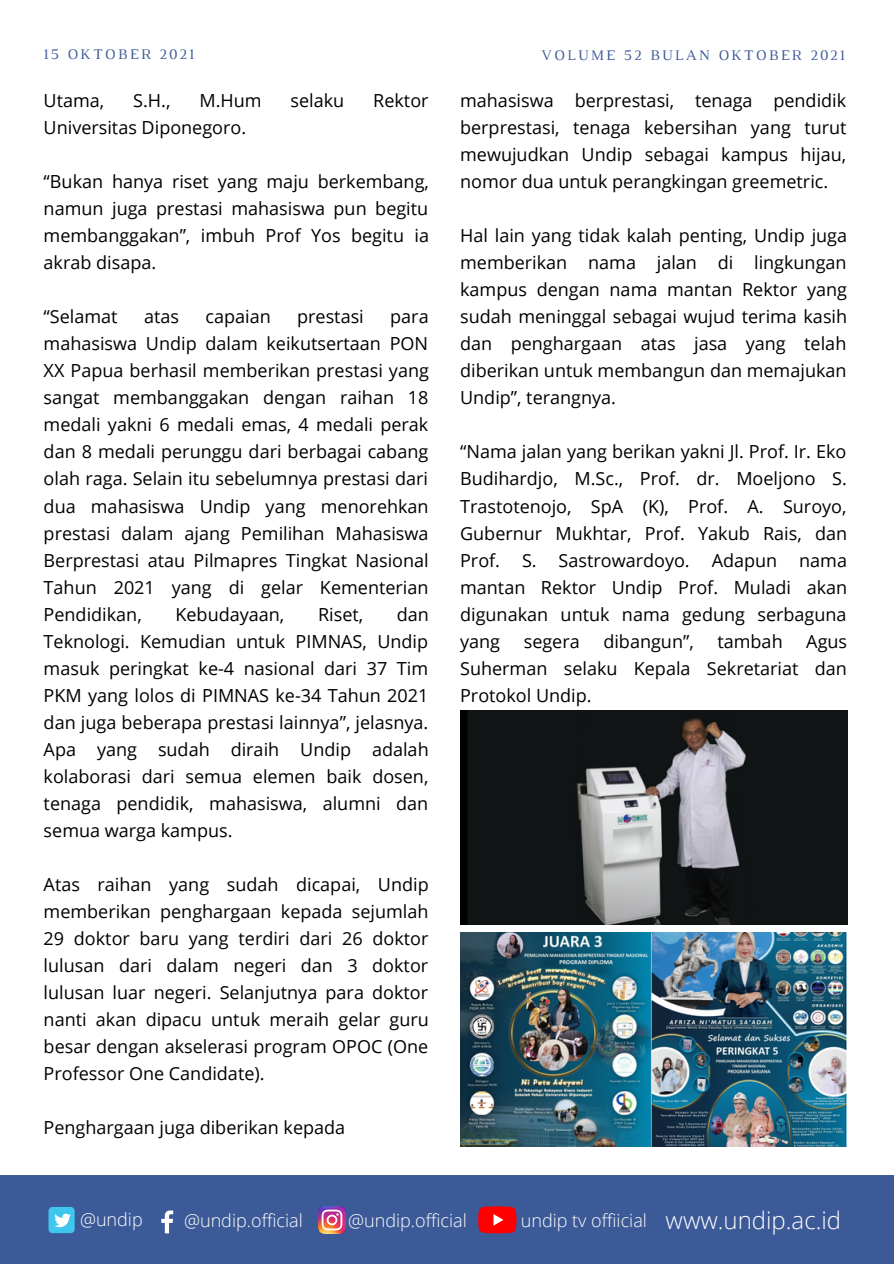
<style>
.page{position:relative;width:894px;height:1264px;background:#fff}
.page>*{position:absolute;margin:0;border:0;box-sizing:border-box;transform-origin:0 0}
.t1{font:300 24px "Open Sans";color:#fff}
.t2{font:18px/27px "Open Sans";color:#000;text-align:justify}
.t3{font:300 18px "Open Sans";color:#fff}
.t4{font:15px "Luthier";letter-spacing:.14em;color:#3d5a98}
</style>
<div class="page">
<div style="left:0;top:1175px;width:893px;height:88px;background:#3d5a98"></div>
<div style="left:48px;top:1206px;width:27px;height:27px;background:#3fc6ee;border-radius:4px"></div>
<svg style="left:54px;top:1213px;width:17px;height:14px"></svg>
<svg style="left:161px;top:1210px;width:12px;height:23px"></svg>
<svg style="left:478px;top:1206px;width:38px;height:27px"></svg>
<img style="left:318px;top:1206px;width:27px;height:27px">
<img style="left:460px;top:710px;width:387px;height:214px">
<img style="left:460px;top:932px;width:387px;height:214px">
<p class="t4" style="left:44px;top:49px;width:152px">15 OKTOBER 2021</p>
<p class="t4" style="left:541px;top:49px;width:305px">VOLUME 52 BULAN OKTOBER 2021</p>
<p class="t2" style="left:44px;top:86px;width:62px">Utama,</p>
<p class="t2" style="left:133px;top:86px;width:39px">S.H.,</p>
<p class="t2" style="left:199px;top:86px;width:64px">M.Hum</p>
<p class="t2" style="left:290px;top:86px;width:55px">selaku</p>
<p class="t2" style="left:373px;top:86px;width:57px">Rektor</p>
<p class="t2" style="left:44px;top:113px;width:204px">Universitas Diponegoro.</p>
<p class="t2" style="left:44px;top:168px;width:387px">“Bukan hanya riset yang maju berkembang, namun juga prestasi mahasiswa pun begitu membanggakan”, imbuh Prof Yos begitu ia akrab disapa.</p>
<p class="t2" style="left:44px;top:303px;width:75px">“Selamat</p>
<p class="t2" style="left:144px;top:303px;width:36px">atas</p>
<p class="t2" style="left:205px;top:303px;width:67px">capaian</p>
<p class="t2" style="left:297px;top:303px;width:68px">prestasi</p>
<p class="t2" style="left:44px;top:303px;width:387px;text-indent:346px">para mahasiswa Undip dalam keikutsertaan PON XX Papua berhasil memberikan prestasi yang sangat membanggakan dengan raihan 18 medali yakni 6 medali emas, 4 medali perak dan 8 medali perunggu dari berbagai cabang olah raga. Selain itu sebelumnya prestasi dari dua mahasiswa Undip yang menorehkan prestasi dalam ajang Pemilihan Mahasiswa Berprestasi atau Pilmapres Tingkat Nasional Tahun 2021 yang di gelar Kementerian Pendidikan,</p>
<p class="t2" style="left:44px;top:600px;width:387px;text-indent:353px">dan Teknologi. Kemudian untuk PIMNAS, Undip masuk peringkat ke-4 nasional dari 37 Tim PKM yang lolos di PIMNAS ke-34 Tahun 2021 dan juga beberapa prestasi lainnya”, jelasnya.<br>Apa yang sudah diraih Undip adalah kolaborasi dari semua elemen baik dosen, tenaga pendidik, mahasiswa, alumni dan semua warga kampus.</p>
<p class="t2" style="left:44px;top:870px;width:387px">Atas raihan yang sudah dicapai, Undip memberikan penghargaan kepada sejumlah 29 doktor baru yang terdiri dari 26 doktor lulusan dari dalam negeri dan 3 doktor lulusan luar negeri. Selanjutnya para doktor nanti akan dipacu untuk meraih gelar guru besar dengan akselerasi program OPOC (One Professor One Candidate).</p>
<p class="t2" style="left:44px;top:1113px;width:303px">Penghargaan juga diberikan kepada</p>
<p class="t2" style="left:175px;top:600px;width:110px">Kebudayaan,</p>
<p class="t2" style="left:318px;top:600px;width:47px">Riset,</p>
<p class="t2" style="left:460px;top:86px;width:388px">mahasiswa berprestasi, tenaga pendidik berprestasi, tenaga kebersihan yang turut mewujudkan Undip sebagai kampus hijau, nomor dua untuk perangkingan greemetric.</p>
<p class="t2" style="left:460px;top:222px;width:388px">Hal lain yang tidak kalah penting, Undip juga memberikan nama jalan di lingkungan kampus dengan nama mantan Rektor yang sudah meninggal sebagai wujud terima kasih dan penghargaan atas jasa yang telah diberikan untuk membangun dan memajukan Undip”, terangnya.</p>
<p class="t2" style="left:460px;top:438px;width:388px">“Nama jalan yang berikan yakni Jl. Prof. Ir. Eko Budihardjo, M.Sc., Prof. dr. Moeljono S.<br>Trastotenojo, SpA (K), Prof. A. Suroyo, Gubernur Mukhtar, Prof. Yakub Rais, dan Prof. S. Sastrowardoyo. Adapun nama mantan Rektor Undip Prof. Muladi akan digunakan untuk nama gedung serbaguna yang</p>
<p class="t2" style="left:523px;top:627px;width:58px">segera</p>
<p class="t2" style="left:603px;top:627px;width:92px">dibangun”,</p>
<p class="t2" style="left:717px;top:627px;width:67px">tambah</p>
<p class="t2" style="left:460px;top:627px;width:388px;text-indent:346px">Agus Suherman selaku Kepala Sekretariat dan Protokol Undip.</p>
<p class="t3" style="left:80px;top:1207px;width:64px">@undip</p>
<p class="t3" style="left:184px;top:1207px;width:120px">@undip.official</p>
<p class="t3" style="left:348px;top:1207px;width:120px">@undip.official</p>
<p class="t3" style="left:520px;top:1207px;width:128px">undip tv offiicial</p>
<p class="t1" style="left:665px;top:1203px;width:177px">www.undip.ac.id</p>
</div>
